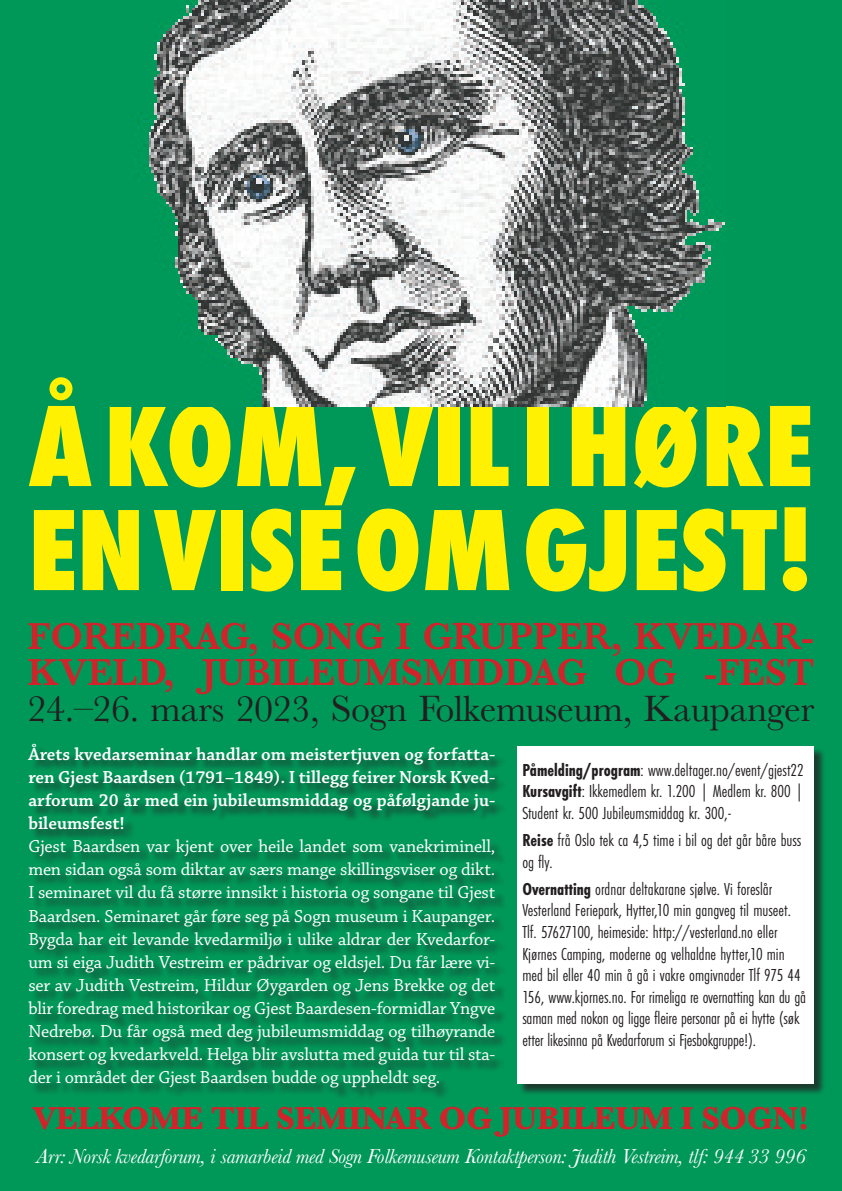
<style>
.page{position:relative;width:842px;height:1191px;background:#fff}
.page>*{position:absolute;margin:0;border:0;box-sizing:border-box;transform-origin:0 0}
.t1{font:800 120px/104px "Futura PT Cond";letter-spacing:-.005em;color:#fff101}
.t2{font:600 39px/36px "Baskerville";letter-spacing:-.01em;color:#d1232a}
.t3{font:38px "Baskerville";letter-spacing:-.01em;color:#231f20}
.t4{font:700 33px "Baskerville";letter-spacing:-.01em;color:#d1232a}
.t5{font:italic 21px "Baskerville";letter-spacing:-.01em;color:#fff}
.t6{font:18.3px/23.1px "Chaparral Pro";letter-spacing:-.01em;color:#fff;text-align:justify}
.t7{font:600 18.3px/23.1px "Chaparral Pro";color:#fff;text-align:justify}
.t8{font:18px/21.6px "Futura PT Cond";color:#231f20}
.s1{font-weight:700}
</style>
<div class="page">
<div style="left:0;top:710px;width:842px;height:481px;background:#009859"></div>
<div style="left:0;top:0;width:842px;height:757px;background:#009859"></div>
<div style="left:30px;top:745px;width:477px;height:355px;background:#231f20;opacity:.75"></div>
<img style="left:143px;top:0;width:582px;height:407px">
<div style="left:518px;top:747px;width:308px;height:349px;background:#231f20;opacity:.75"></div>
<div style="left:517px;top:746px;width:297px;height:337px;background:#fff"></div>
<h1 class="t1" style="left:28px;top:393px;width:787px">Å KOM, VIL I HØRE<br>EN VISE OM GJEST!</h1>
<h2 class="t2" style="left:28px;top:618px;width:788px">FOREDRAG, SONG I GRUPPER, KVEDAR-<br>KVELD, JUBILEUMSMIDDAG OG -FEST</h2>
<h3 class="t3" style="left:28px;top:684px;width:788px">24.–26. mars 2023, Sogn Folkemuseum, Kaupanger</h3>
<p class="t7" style="left:28px;top:743px;width:469px">Årets kvedarseminar handlar om meistertjuven og forfatta&shy;ren Gjest Baardsen (1791–1849). I tillegg feirer Norsk Kved&shy;arforum 20 år med ein jubileumsmiddag og påfølgjande ju&shy;bileumsfest!</p>
<p class="t6" style="left:28px;top:835px;width:469px">Gjest Baardsen var kjent over heile landet som vanekriminell, men sidan også som diktar av særs mange skillingsviser og dikt.<br>I seminaret vil du få større innsikt i historia og songane til Gjest Baardsen. Seminaret går føre seg på Sogn museum i Kaupanger.<br>Bygda har eit levande kvedarmiljø i ulike aldrar der Kvedarfor&shy;um si eiga Judith Vestreim er pådrivar og eldsjel. Du får lære vi&shy;ser av Judith Vestreim, Hildur Øygarden og Jens Brekke og det blir foredrag med historikar og Gjest Baardesen-formidlar Yngve Nedrebø. Du får også med deg jubileumsmiddag og tilhøyrande konsert og kvedarkveld. Helga blir avslutta med guida tur til sta&shy;der i området der Gjest Baardsen budde og uppheldt seg.</p>
<h3 class="t4" style="left:33px;top:1095px;width:778px">VELKOME TIL SEMINAR OG JUBILEUM I SOGN!</h3>
<p class="t5" style="left:36px;top:1141px;width:771px">Arr: Norsk kvedarforum, i samarbeid med Sogn Folkemuseum Kontaktperson: Judith Vestreim, tlf: 944 33 996</p>
<p class="t8" style="left:522px;top:759px;width:283px;text-align:justify"><span class="s1">Påmelding/program</span>: www.deltager.no/event/gjest22<br><span class="s1">Kursavgift</span>: Ikkemedlem kr. 1.200 | Medlem kr. 800 | Student kr. 500 Jubileumsmiddag kr. 300,-</p>
<p class="t8" style="left:522px;top:829px;width:281px"><span class="s1">Reise</span> frå Oslo tek ca 4,5 time i bil og det går båre buss og fly.</p>
<p class="t8" style="left:522px;top:878px;width:285px"><span class="s1">Overnatting</span> ordnar deltakarane sjølve. Vi foreslår Vesterland Feriepark, Hytter,10 min gangveg til museet.<br>Tlf. 57627100, heimeside: http://vesterland.no eller Kjørnes Camping, moderne og velhaldne hytter,10 min med bil eller 40 min å gå i vakre omgivnader Tlf 975 44<br>156, www.kjornes.no. For rimeliga re overnatting kan du gå saman med nokon og ligge fleire personar på ei hytte (søk etter likesinna på Kvedarforum si Fjesbokgruppe!).</p>
</div>
